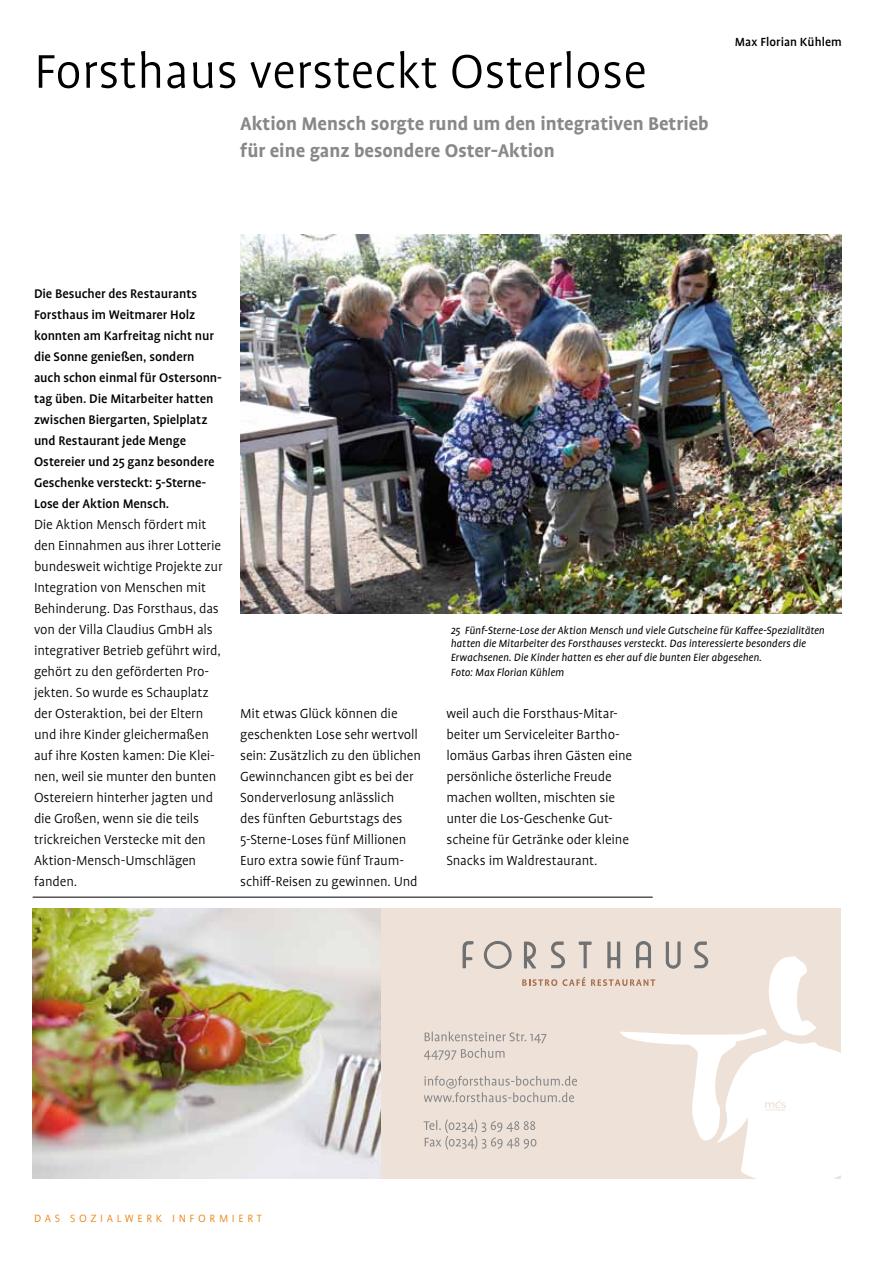
<style>
.page{position:relative;width:893px;height:1263px;background:#fff}
.page>*{position:absolute;margin:0;border:0;box-sizing:border-box;transform-origin:0 0}
.t1{font:300 54px "Profile OT";color:#000}
.t2{font:700 21px/27px "Profile OT";color:#87888a}
.t3{font:300 15px/21px "Profile OT";letter-spacing:-.01em;color:#000}
.t4{font:500 14.25px/21px "Profile OT";letter-spacing:-.005em;color:#000}
.t5{font:500 13.5px "Profile OT";color:#000}
.t6{font:italic 12px/13.5px "Profile OT";color:#000}
.t7{font:300 12px "Profile OT";letter-spacing:.31em;color:#ee7f00}
</style>
<div class="page">
<img style="left:240px;top:235px;width:602px;height:378px">
<hr style="left:33px;top:897px;width:620px;height:1px;background:#000">
<div style="left:33px;top:908px;width:807px;height:270px;background:#eee1d7"></div>
<svg style="left:424px;top:940px;width:416px;height:238px"></svg>
<img style="left:33px;top:908px;width:347px;height:270px">
<h1 class="t1" style="left:34px;top:43px;width:614px">Forsthaus versteckt Osterlose</h1>
<h2 class="t2" style="left:240px;top:111px;width:470px">Aktion Mensch sorgte rund um den integrativen Betrieb für eine ganz besondere Oster-Aktion</h2>
<p class="t5" style="left:735px;top:35px;width:109px">Max Florian Kühlem</p>
<p class="t4" style="left:34px;top:284px;width:190px">Die Besucher des Restaurants<br>Forsthaus im Weitmarer Holz konnten am Karfreitag nicht nur die Sonne genießen, sondern auch schon einmal für Ostersonn&shy;tag üben. Die Mitarbeiter hatten zwischen Biergarten, Spielplatz und Restaurant jede Menge<br>Ostereier und 25 ganz besondere<br>Geschenke versteckt: 5-Sterne-<br>Lose der Aktion Mensch.</p>
<p class="t3" style="left:34px;top:514px;width:190px">Die Aktion Mensch fördert mit den Einnahmen aus ihrer Lotterie bundesweit wichtige Projekte zur<br>I ntegration von Menschen mit<br>Behinderung. Das Forsthaus, das von der Villa Claudius GmbH als integrativer Betrieb geführt wird, gehört zu den geförderten Pro&shy;jekten. So wurde es Schauplatz der Osteraktion, bei der Eltern und ihre Kinder gleichermaßen auf ihre Kosten kamen: Die Klei&shy;nen, weil sie munter den bunten<br>Ostereiern hinterher jagten und die Großen, wenn sie die teils trickreichen Verstecke mit den<br>Aktion-Mensch-Umschlägen fanden.</p>
<p class="t6" style="left:451px;top:624px;width:376px">25 Fünf-Sterne-Lose der Aktion Mensch und viele Gutscheine für Kaffee-Spezialitäten hatten die Mitarbeiter des Forsthauses versteckt. Das interessierte besonders die<br>Erwachsenen. Die Kinder hatten es eher auf die bunten Eier abgesehen.</p>
<p class="t6" style="left:451px;top:666px;width:115px">Foto: Max Florian Kühlem</p>
<p class="t3" style="left:240px;top:703px;width:182px">Mit etwas Glück können die geschenkten Lose sehr wertvoll sein: Zusätzlich zu den üblichen<br>Gewinnchancen gibt es bei der<br>Sonderverlosung anlässlich<br>des fünften Geburtstags des<br>5-Sterne-Loses fünf Millionen<br>Euro extra sowie fünf Traum&shy;schiff-Reisen zu gewinnen. Und</p>
<p class="t3" style="left:446px;top:703px;width:187px">weil auch die Forsthaus-Mitar&shy;beiter um Serviceleiter Bartho&shy;lomäus Garbas ihren Gästen eine persönliche österliche Freude machen wollten, mischten sie unter die Los-Geschenke Gut&shy;scheine für Getränke oder kleine<br>Snacks im Waldrestaurant.</p>
<p class="t7" style="left:34px;top:1212px;width:229px">das Sozialwerk informiert</p>
</div>
